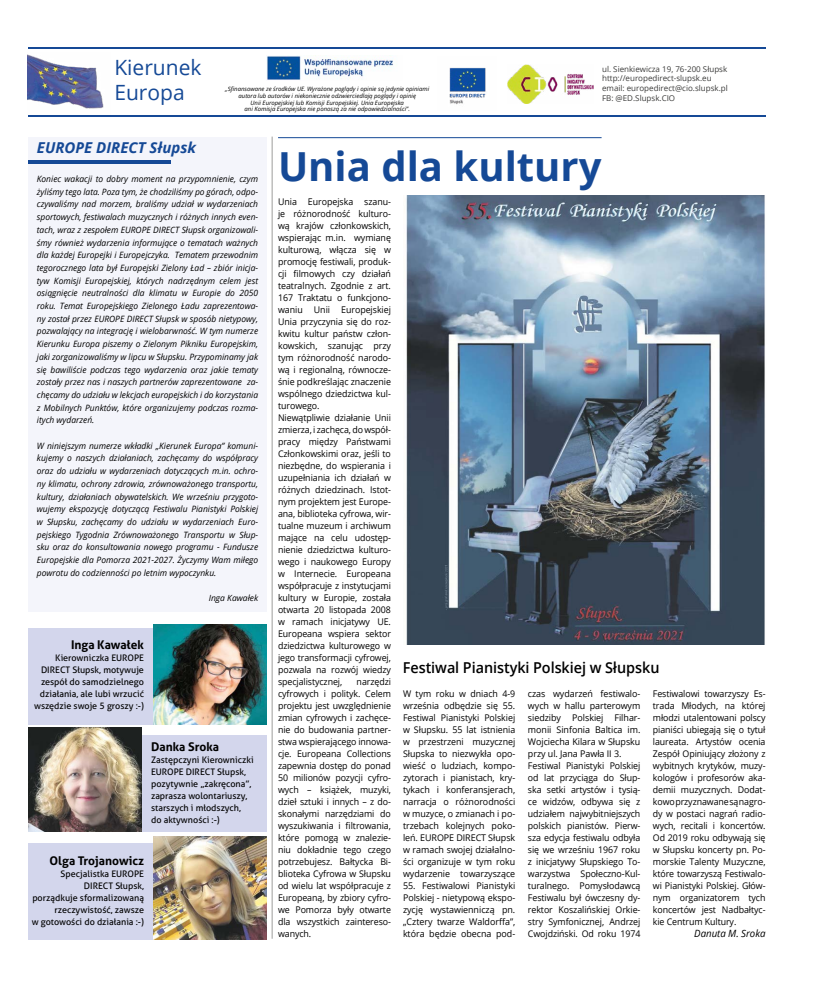
<style>
.page{position:relative;width:820px;height:993px;background:#fff}
.page>*{position:absolute;margin:0;border:0;box-sizing:border-box;transform-origin:0 0}
.t1{font:700 40px "Open Sans";color:#154996}
.t2{font:21px/25.2px "Open Sans";color:#154996}
.t3{font:600 15px "Open Sans";letter-spacing:-.005em;color:#000;scale:.96 1}
.t4{font:italic 700 15px "Open Sans";color:#154996}
.t5{font:700 12px "Aller";color:#000}
.t6{font:italic 10px "Open Sans";letter-spacing:-.005em;color:#000}
.t7{font:9.2px/12px "Open Sans";letter-spacing:-.01em;color:#000;text-align:justify;scale:.96 1}
.t8{font:9.2px/12px "Open Sans";letter-spacing:-.01em;color:#000;text-align:justify}
.t9{font:9px/12px "Aller";color:#000;text-align:right}
.t10{font:italic 8.7px/12.7px "Open Sans";color:#000;text-align:justify}
.t11{font:italic 8.5px "Open Sans";color:#000}
.t12{font:8px/9.6px "Open Sans";color:#3c3c3b}
.t13{font:italic 6px/6.8px "Open Sans";color:#000;text-align:center}
</style>
<div class="page">
<div style="left:28px;top:627px;width:238px;height:97px;background:#d3d6ec"></div>
<div style="left:28px;top:843px;width:238px;height:96px;background:#d3d6ec"></div>
<div style="left:28px;top:734px;width:238px;height:97px;background:#d3d6ec"></div>
<hr style="left:278px;top:137px;width:323px;height:1px;background:#154996">
<div style="left:28px;top:136px;width:238px;height:475px;background:#f4f5fb"></div>
<hr style="left:28px;top:160px;width:143px;height:3px;background:#154996">
<img style="left:28px;top:727px;width:114px;height:104px">
<img style="left:153px;top:836px;width:113px;height:103px">
<img style="left:153px;top:624px;width:113px;height:100px">
<hr style="left:272px;top:136px;width:1px;height:802px;background:#9d9d9c">
<hr style="left:28px;top:116px;width:737px;height:1px;background:#154996">
<img style="left:406px;top:196px;width:359px;height:447px">
<hr style="left:28px;top:48px;width:737px;height:1px;background:#154996">
<img style="left:449px;top:67px;width:37px;height:38px">
<img style="left:507px;top:64px;width:85px;height:39px">
<img style="left:28px;top:54px;width:82px;height:62px">
<img style="left:266px;top:56px;width:127px;height:24px">
<h2 class="t2" style="left:114px;top:54px;width:89px">Kierunek<br>Europa</h2>
<p class="t12" style="left:602px;top:64px;width:127px">ul. Sienkiewicza 19, 76-200 Słupsk http://europedirect-slupsk.eu email: europedirect@cio.slupsk.pl<br>FB: @ED.Slupsk.CIO</p>
<p class="t13" style="left:225px;top:85px;width:205px">„Sfinansowane ze środków UE. Wyrażone poglądy i opinie są jedynie opiniami autora lub autorów i niekoniecznie odzwierciedlają poglądy i opinię<br>Unii Europejskiej lub Komisji Europejskiej. Unia Europejska<br>ani Komisja Europejska nie ponoszą za nie odpowiedzialności”.</p>
<h3 class="t4" style="left:37px;top:137px;width:161px">EUROPE DIRECT Słupsk</h3>
<p class="t10" style="left:37px;top:172px;width:223px">Koniec wakacji to dobry moment na przypomnienie, czym żyliśmy tego lata. Poza tym, że chodziliśmy po górach, odpo&shy;czywaliśmy nad morzem, braliśmy udział w wydarzeniach sportowych, festiwalach muzycznych i różnych innych even&shy;tach, wraz z zespołem EUROPE DIRECT Słupsk organizowali&shy;śmy również wydarzenia informujące o tematach ważnych dla każdej Europejki i Europejczyka. Tematem przewodnim tegorocznego lata był Europejski Zielony Ład – zbiór inicja&shy;tyw Komisji Europejskiej, których nadrzędnym celem jest osiągnięcie neutralności dla klimatu w Europie do 2050 roku. Temat Europejskiego Zielonego Ładu zaprezentowa&shy;ny został przez EUROPE DIRECT Słupsk w sposób nietypowy, pozwalający na integrację i wielobarwność. W tym numerze Kierunku Europa piszemy o Zielonym Pikniku Europejskim, jaki zorganizowaliśmy w lipcu w Słupsku. Przypominamy jak się bawiliście podczas tego wydarzenia oraz jakie tematy zostały przez nas i naszych partnerów zaprezentowane za&shy;chęcamy do udziału w lekcjach europejskich i do korzystania z Mobilnych Punktów, które organizujemy podczas rozma&shy;itych wydarzeń.</p>
<p class="t10" style="left:37px;top:439px;width:223px">W niniejszym numerze wkładki „Kierunek Europa” komuni&shy;kujemy o naszych działaniach, zachęcamy do współpracy oraz do udziału w wydarzeniach dotyczących m.in. ochro&shy;ny klimatu, ochrony zdrowia, zrównoważonego transportu, kultury, działaniach obywatelskich. We wrześniu przygoto&shy;wujemy ekspozycję dotyczącą Festiwalu Pianistyki Polskiej w Słupsku, zachęcamy do udziału w wydarzeniach Euro&shy;pejskiego Tygodnia Zrównoważonego Transportu w Słup&shy;sku oraz do konsultowania nowego programu - Fundusze Europejskie dla Pomorza 2021-2027. Życzymy Wam miłego powrotu do codzienności po letnim wypoczynku.</p>
<p class="t11" style="left:209px;top:592px;width:51px">Inga Kawałek</p>
<h3 class="t5" style="left:71px;top:637px;width:74px">Inga Kawałek</h3>
<p class="t9" style="left:34px;top:651px;width:111px">Kierowniczka EUROPE<br>DIRECT Słupsk, motywuje zespół do samodzielnego działania, ale lubi wrzucić wszędzie swoje 5 groszy :-)</p>
<h3 class="t5" style="left:151px;top:739px;width:69px">Danka Sroka</h3>
<p class="t9" style="left:151px;top:753px;width:104px;text-align:left">Zastępczyni Kierowniczki<br>EUROPE DIRECT Słupsk, pozytywnie „zakręcona”, zaprasza wolontariuszy, starszych i młodszych, do aktywności :-)</p>
<h3 class="t5" style="left:50px;top:853px;width:96px">Olga Trojanowicz</h3>
<p class="t9" style="left:32px;top:867px;width:114px">Specjalistka EUROPE<br>DIRECT Słupsk,<br>porządkuje sformalizowaną rzeczywistość, zawsze<br>w gotowości do działania :-)</p>
<h1 class="t1" style="left:278px;top:138px;width:325px">Unia dla kultury</h1>
<p class="t7" style="left:278px;top:195px;width:119px;text-align:left">Unia Europejska szanu&shy;je różnorodność kulturo&shy;wą krajów członkowskich, wspierając m.in. wymianę kulturową, włącza się w promocję festiwali, produk&shy;cji filmowych czy działań teatralnych. Zgodnie z art.<br>167 Traktatu o funkcjono&shy;waniu Unii Europejskiej<br>Unia przyczynia się do roz&shy;kwitu kultur państw człon&shy;kowskich, szanując przy tym różnorodność narodo&shy;wą i regionalną, równocze&shy;śnie podkreślając znaczenie wspólnego dziedzictwa kul&shy;turowego.<br>Niewątpliwie działanie Unii zmierza, i zachęca, do współ&shy;pracy między Państwami<br>Członkowskimi oraz, jeśli to niezbędne, do wspierania i uzupełniania ich działań w różnych dziedzinach. Istot&shy;nym projektem jest Europe&shy;ana, biblioteka cyfrowa, wir&shy;tualne muzeum i archiwum mające na celu udostęp&shy;nienie dziedzictwa kulturo&shy;wego i naukowego Europy w Internecie. Europeana współpracuje z instytucjami kultury w Europie, została otwarta 20 listopada 2008 w ramach inicjatywy UE.<br>Europeana wspiera sektor dziedzictwa kulturowego w jego transformacji cyfrowej, pozwala na rozwój wiedzy specjalistycznej,</p>
<h3 class="t3" style="left:403px;top:657px;width:269px">Festiwal Pianistyki Polskiej w Słupsku</h3>
<p class="t7" style="left:278px;top:675px;width:119px;text-indent:79px">narzędzi cyfrowych i polityk. Celem projektu jest uwzględnienie zmian cyfrowych i zachęce&shy;nie do budowania partner&shy;stwa wspierającego innowa&shy;cje. Europeana Collections zapewnia dostęp do ponad 50 milionów pozycji cyfro&shy;wych – książek, muzyki, dzieł sztuki i innych – z do&shy;skonałymi narzędziami do wyszukiwania i filtrowania, które pomogą w znalezie&shy;niu dokładnie tego czego potrzebujesz. Bałtycka Bi&shy;blioteka Cyfrowa w Słupsku od wielu lat współpracuje z Europeaną, by zbiory cyfro&shy;we Pomorza były otwarte dla wszystkich zaintereso&shy;wanych.</p>
<p class="t8" style="left:527px;top:687px;width:114px;text-align:left">czas wydarzeń festiwalo&shy;wych w hallu parterowym siedziby Polskiej Filhar&shy;monii Sinfonia Baltica im.<br>Wojciecha Kilara w Słupsku przy ul. Jana Pawła II 3.<br>Festiwal Pianistyki Polskiej od lat przyciąga do Słup&shy;ska setki artystów i tysią&shy;ce widzów, odbywa się z udziałem najwybitniejszych polskich pianistów. Pierw&shy;sza edycja festiwalu odbyła się we wrześniu 1967 roku z inicjatywy Słupskiego To&shy;warzystwa Społeczno-Kul&shy;turalnego. Pomysłodawcą<br>Festiwalu był ówczesny dy&shy;rektor Koszalińskiej Orkie&shy;stry Symfonicznej, Andrzej<br>Cwojdziński. Od roku 1974</p>
<p class="t7" style="left:652px;top:687px;width:119px">Festiwalowi towarzyszy Es&shy;trada Młodych, na której młodzi utalentowani polscy pianiści ubiegają się o tytuł laureata. Artystów ocenia Zespół Opiniujący złożony z wybitnych krytyków, muzy&shy;kologów i profesorów aka&shy;demii muzycznych. Dodat&shy;kowo przyznawane są nagro&shy;dy w postaci nagrań radio&shy;wych, recitali i koncertów.<br>Od 2019 roku odbywają się w Słupsku koncerty pn. Po&shy;morskie Talenty Muzyczne, które towarzyszą Festiwalo&shy;wi Pianistyki Polskiej. Głów&shy;nym organizatorem tych koncertów jest Nadbałtyc&shy;kie Centrum Kultury.</p>
<p class="t7" style="left:403px;top:687px;width:118px">W tym roku w dniach 4-9 września odbędzie się 55.<br>Festiwal Pianistyki Polskiej w Słupsku. 55 lat istnienia w przestrzeni muzycznej Słupska to niezwykła opo&shy;wieść o ludziach, kompo&shy;zytorach i pianistach, kry&shy;tykach i konferansjerach, narracja o różnorodności w muzyce, o zmianach i po&shy;trzebach kolejnych poko&shy;leń. EUROPE DIRECT Słupsk w ramach swojej działalno&shy;ści organizuje w tym roku wydarzenie towarzyszące</p>
<p class="t8" style="left:403px;top:879px;width:114px">55. Festiwalowi Pianistyki Polskiej - nietypową ekspo&shy;zycję wystawienniczą pn. „Cztery twarze Waldorffa”, która będzie obecna pod-</p>
<p class="t6" style="left:694px;top:926px;width:73px">Danuta M. Sroka</p>
</div>
